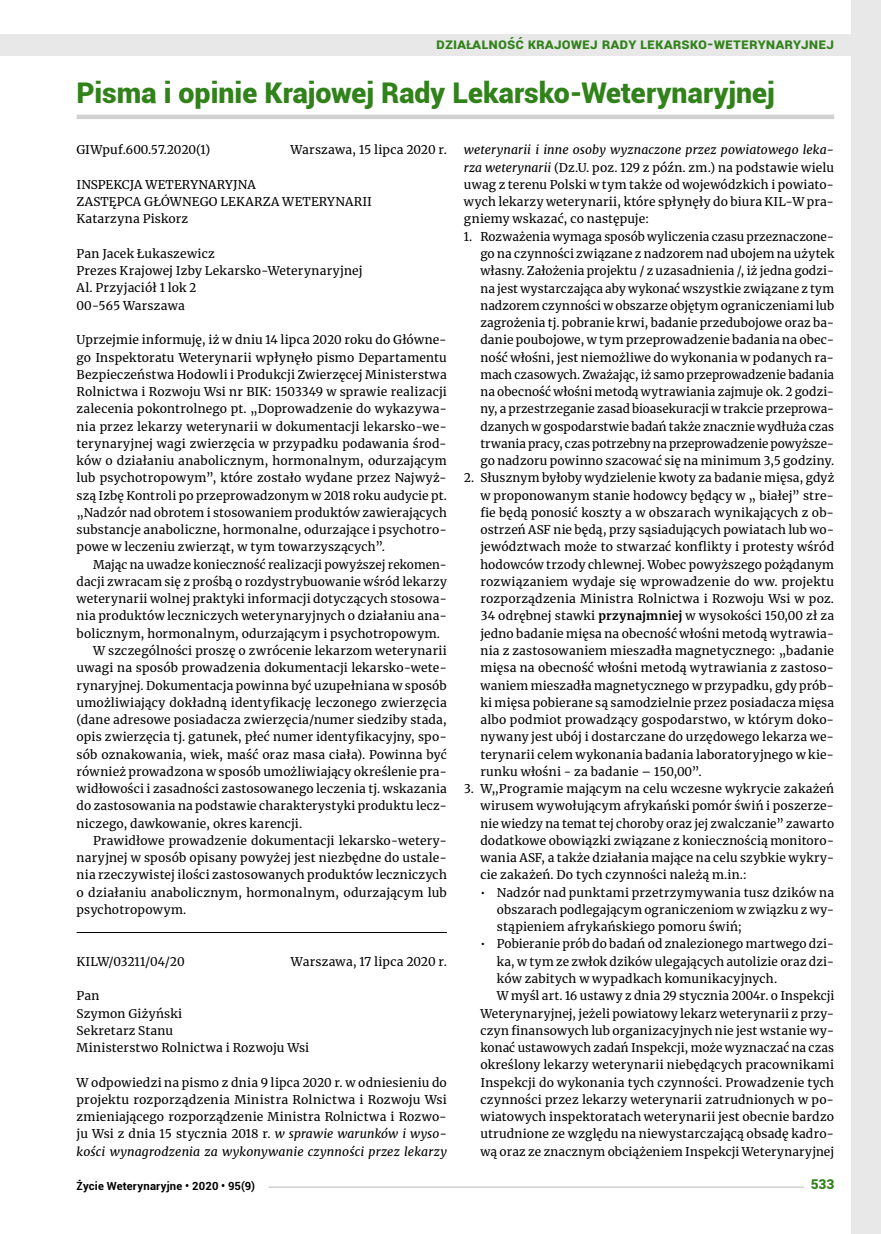
<style>
.page{position:relative;width:881px;height:1234px;background:#fff}
.page>*{position:absolute;margin:0;border:0;box-sizing:border-box;transform-origin:0 0}
.t1{font:900 28.5px "Roboto";color:#32821c}
.t2{font:700 15px "Roboto";letter-spacing:.025em;color:#32821c}
.t3{font:900 13.5px "Roboto";color:#32821c}
.t4{font:12px/17.2px "Merriweather";letter-spacing:.015em;color:#000;text-align:justify}
.t5{font:12px "Merriweather";letter-spacing:-.01em;color:#000}
.t6{font:12px "Merriweather";letter-spacing:-.005em;color:#000}
.t7{font:700 11.25px "Roboto";letter-spacing:.02em;color:#000}
.s1{font-weight:900;font-size:12px}
.s2{font-style:italic}
.s3{font-weight:700}
</style>
<div class="page">
<div style="left:850px;top:0;width:30px;height:1233px;background:#e8e8e8"></div>
<hr style="left:77px;top:932px;width:369px;height:1px;background:#000">
<hr style="left:77px;top:115px;width:756px;height:4px;background:#d2d1d1">
<div style="left:0;top:35px;width:880px;height:21px;background:#e8e8e8"></div>
<hr style="left:268px;top:1186px;width:565px;height:1px;background:#d2d1d1">
<div style="left:804px;top:1178px;width:29px;height:15px;background:#fff"></div>
<p class="t2" style="left:436px;top:33px;width:399px">Dzia<span class="s1">Ł</span>alność Krajowej Rady Lekarsko-Weterynaryjnej</p>
<h1 class="t1" style="left:77px;top:72px;width:699px">Pisma i opinie Krajowej Rady Lekarsko-Weterynaryjnej</h1>
<p class="t5" style="left:77px;top:142px;width:135px">GIWpuf.600.57.2020(1)</p>
<p class="t4" style="left:290px;top:141px;width:158px">Warszawa, 15 lipca 2020 r.</p>
<p class="t4" style="left:77px;top:175px;width:297px;text-align:left">INSPEKCJA WETERYNARYJNA<br>ZASTĘPCA GŁÓWNEGO LEKARZA WETERYNARII<br>Katarzyna Piskorz</p>
<p class="t4" style="left:77px;top:244px;width:287px;text-align:left">Pan Jacek Łukaszewicz<br>Prezes Krajowej Izby Lekarsko-Weterynaryjnej<br>Al. Przyjaciół 1 lok 2<br>00-565 Warszawa</p>
<p class="t4" style="left:77px;top:331px;width:371px">Uprzejmie informuję, iż w dniu 14 lipca 2020 roku do Główne&shy;go Inspektoratu Weterynarii wpłynęło pismo Departamentu Bezpieczeństwa Hodowli i Produkcji Zwierzęcej Ministerstwa Rolnictwa i Rozwoju Wsi nr BIK: 1503349 w sprawie realizacji zalecenia pokontrolnego pt. „Doprowadzenie do wykazywa&shy;nia przez lekarzy weterynarii w dokumentacji lekarsko-we&shy;terynaryjnej wagi zwierzęcia w przypadku podawania środ&shy;ków o działaniu anabolicznym, hormonalnym, odurzającym lub psychotropowym”, które zostało wydane przez Najwyż&shy;szą Izbę Kontroli po przeprowadzonym w 2018 roku audycie pt. „Nadzór nad obrotem i stosowaniem produktów zawierających substancje anaboliczne, hormonalne, odurzające i psychotro&shy;powe w leczeniu zwierząt, w tym towarzyszących”.</p>
<p class="t4" style="left:93px;top:555px;width:355px">Mając na uwadze konieczność realizacji powyższej rekomen-</p>
<p class="t4" style="left:77px;top:572px;width:371px">dacji zwracam się z prośbą o rozdystrybuowanie wśród lekarzy</p>
<p class="t4" style="left:77px;top:589px;width:371px">weterynarii wolnej praktyki informacji dotyczących stosowa-</p>
<p class="t4" style="left:77px;top:607px;width:371px">nia produktów leczniczych weterynaryjnych o działaniu ana-</p>
<p class="t4" style="left:77px;top:624px;width:365px">bolicznym, hormonalnym, odurzającym i psychotropowym.</p>
<p class="t4" style="left:93px;top:641px;width:355px">W szczególności proszę o zwrócenie lekarzom weterynarii</p>
<p class="t4" style="left:77px;top:658px;width:371px">uwagi na sposób prowadzenia dokumentacji lekarsko-wete-</p>
<p class="t4" style="left:77px;top:676px;width:371px">rynaryjnej. Dokumentacja powinna być uzupełniana w sposób</p>
<p class="t4" style="left:77px;top:693px;width:371px">umożliwiający dokładną identyfikację leczonego zwierzęcia</p>
<p class="t4" style="left:77px;top:710px;width:371px">(dane adresowe posiadacza zwierzęcia/numer siedziby stada,</p>
<p class="t4" style="left:77px;top:727px;width:371px">opis zwierzęcia tj. gatunek, płeć numer identyfikacyjny, spo-</p>
<p class="t4" style="left:77px;top:745px;width:371px">sób oznakowania, wiek, maść oraz masa ciała). Powinna być</p>
<p class="t4" style="left:77px;top:762px;width:371px">również prowadzona w sposób umożliwiający określenie pra-</p>
<p class="t4" style="left:77px;top:779px;width:371px">widłowości i zasadności zastosowanego leczenia tj. wskazania</p>
<p class="t4" style="left:77px;top:796px;width:371px">do zastosowania na podstawie charakterystyki produktu lecz-</p>
<p class="t4" style="left:77px;top:814px;width:227px">niczego, dawkowanie, okres karencji.</p>
<p class="t4" style="left:93px;top:831px;width:355px">Prawidłowe prowadzenie dokumentacji lekarsko-wetery-</p>
<p class="t4" style="left:77px;top:848px;width:371px">naryjnej w sposób opisany powyżej jest niezbędne do ustale-</p>
<p class="t4" style="left:77px;top:865px;width:371px">nia rzeczywistej ilości zastosowanych produktów leczniczych</p>
<p class="t4" style="left:77px;top:883px;width:371px">o działaniu anabolicznym, hormonalnym, odurzającym lub</p>
<p class="t4" style="left:77px;top:900px;width:111px">psychotropowym.</p>
<p class="t6" style="left:77px;top:952px;width:109px">KILW/03211/04/20</p>
<p class="t4" style="left:291px;top:952px;width:157px">Warszawa, 17 lipca 2020 r.</p>
<p class="t4" style="left:77px;top:986px;width:234px;text-align:left">Pan<br>Szymon Giżyński<br>Sekretarz Stanu<br>Ministerstwo Rolnictwa i Rozwoju Wsi</p>
<p class="t4" style="left:77px;top:1072px;width:371px">W odpowiedzi na pismo z dnia 9 lipca 2020 r. w odniesieniu do projektu rozporządzenia Ministra Rolnictwa i Rozwoju Wsi zmieniającego rozporządzenie Ministra Rolnictwa i Rozwo&shy;ju Wsi z dnia 15 stycznia 2018 r. <span class="s2">w sprawie warunków i wyso&shy;kości wynagrodzenia za wykonywanie czynności przez lekarzy</span></p>
<p class="t4" style="left:463px;top:141px;width:371px"><span class="s2">weterynarii i inne osoby wyznaczone przez powiatowego leka&shy;rza weterynarii</span> (Dz.U. poz. 129 z późn. zm.) na podstawie wielu uwag z terenu Polski w tym także od wojewódzkich i powiato&shy;wych lekarzy weterynarii, które spłynęły do biura KIL-W pra&shy;gniemy wskazać, co następuje:</p>
<p class="t4" style="left:480px;top:227px;width:355px;text-indent:-16px">1. Rozważenia wymaga sposób wyliczenia czasu przeznaczone&shy;go na czynności związane z nadzorem nad ubojem na użytek własny. Założenia projektu / z uzasadnienia /, iż jedna godzi&shy;na jest wystarczająca aby wykonać wszystkie związane z tym nadzorem czynności w obszarze objętym ograniczeniami lub zagrożenia tj. pobranie krwi, badanie przedubojowe oraz ba&shy;danie poubojowe, w tym przeprowadzenie badania na obec&shy;ność włośni, jest niemożliwe do wykonania w podanych ra&shy;mach czasowych. Zważając, iż samo przeprowadzenie badania na obecność włośni metodą wytrawiania zajmuje ok. 2 godzi&shy;ny, a przestrzeganie zasad bioasekuracji w trakcie przeprowa&shy;dzanych w gospodarstwie badań także znacznie wydłuża czas trwania pracy, czas potrzebny na przeprowadzenie powyższe&shy;go nadzoru powinno szacować się na minimum 3,5 godziny.</p>
<p class="t4" style="left:480px;top:469px;width:355px;text-indent:-16px">2. Słusznym byłoby wydzielenie kwoty za badanie mięsa, gdyż w proponowanym stanie hodowcy będący w „ białej” stre&shy;fie będą ponosić koszty a w obszarach wynikających z ob&shy;ostrzeń ASF nie będą, przy sąsiadujących powiatach lub wo&shy;jewództwach może to stwarzać konflikty i protesty wśród hodowców trzody chlewnej. Wobec powyższego pożądanym rozwiązaniem wydaje się wprowadzenie do ww. projektu rozporządzenia Ministra Rolnictwa i Rozwoju Wsi w poz.<br>34 odrębnej stawki <span class="s3">przynajmniej</span> w wysokości 150,00 zł za jedno badanie mięsa na obecność włośni metodą wytrawia&shy;nia z zastosowaniem mieszadła magnetycznego: „badanie mięsa na obecność włośni metodą wytrawiania z zastoso&shy;waniem mieszadła magnetycznego w przypadku, gdy prób&shy;ki mięsa pobierane są samodzielnie przez posiadacza mięsa albo podmiot prowadzący gospodarstwo, w którym doko&shy;nywany jest ubój i dostarczane do urzędowego lekarza we&shy;terynarii celem wykonania badania laboratoryjnego w kie&shy;runku włośni - za badanie – 150,00”.</p>
<p class="t4" style="left:480px;top:779px;width:355px;text-indent:-16px">3. W,,Programie mającym na celu wczesne wykrycie zakażeń wirusem wywołującym afrykański pomór świń i poszerze&shy;nie wiedzy na temat tej choroby oraz jej zwalczanie” zawarto dodatkowe obowiązki związane z koniecznością monitoro&shy;wania ASF, a także działania mające na celu szybkie wykry&shy;cie zakażeń. Do tych czynności należą m.in.:</p>
<p class="t4" style="left:496px;top:883px;width:338px;text-indent:-17px">• Nadzór nad punktami przetrzymywania tusz dzików na obszarach podlegającym ograniczeniom w związku z wy&shy;stąpieniem afrykańskiego pomoru świń;</p>
<p class="t4" style="left:480px;top:934px;width:355px">• Pobieranie prób do badań od znalezionego martwego dzi-</p>
<p class="t4" style="left:496px;top:952px;width:338px">ka, w tym ze zwłok dzików ulegających autolizie oraz dzi-</p>
<p class="t4" style="left:496px;top:969px;width:282px">ków zabitych w wypadkach komunikacyjnych.</p>
<p class="t4" style="left:496px;top:986px;width:339px">W myśl art. 16 ustawy z dnia 29 stycznia 2004r. o Inspekcji</p>
<p class="t4" style="left:480px;top:1003px;width:355px">Weterynaryjnej, jeżeli powiatowy lekarz weterynarii z przy-</p>
<p class="t4" style="left:480px;top:1021px;width:355px">czyn finansowych lub organizacyjnych nie jest wstanie wy-</p>
<p class="t4" style="left:480px;top:1038px;width:355px">konać ustawowych zadań Inspekcji, może wyznaczać na czas</p>
<p class="t4" style="left:480px;top:1055px;width:355px">określony lekarzy weterynarii niebędących pracownikami</p>
<p class="t4" style="left:480px;top:1072px;width:355px">Inspekcji do wykonania tych czynności. Prowadzenie tych</p>
<p class="t4" style="left:480px;top:1090px;width:355px">czynności przez lekarzy weterynarii zatrudnionych w po-</p>
<p class="t4" style="left:480px;top:1107px;width:355px">wiatowych inspektoratach weterynarii jest obecnie bardzo</p>
<p class="t4" style="left:480px;top:1124px;width:355px">utrudnione ze względu na niewystarczającą obsadę kadro-</p>
<p class="t4" style="left:480px;top:1141px;width:355px">wą oraz ze znacznym obciążeniem Inspekcji Weterynaryjnej</p>
<p class="t7" style="left:77px;top:1177px;width:180px">Życie Weterynaryjne • 2020 • 95(9)</p>
<p class="t3" style="left:810px;top:1174px;width:25px">533</p>
</div>
